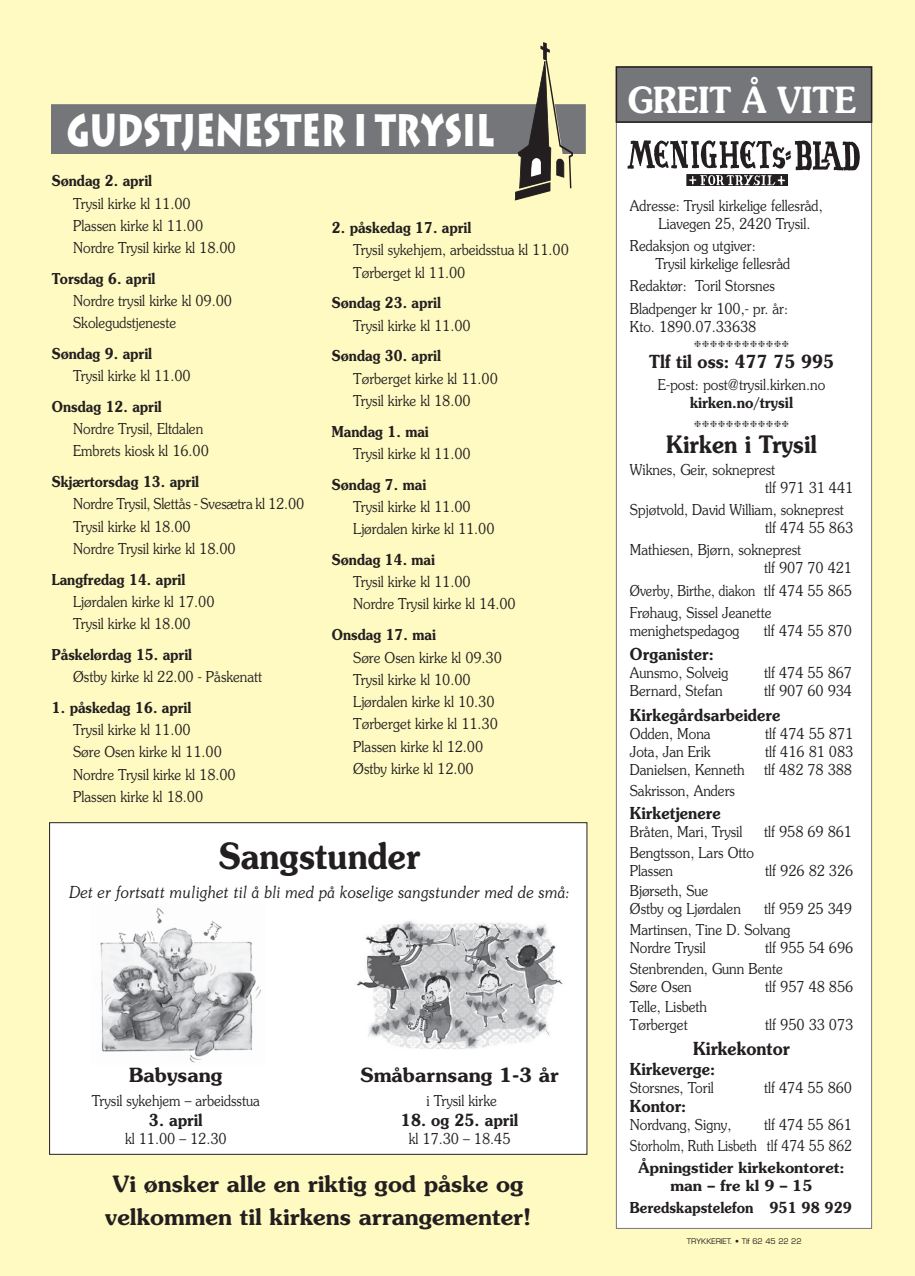
<style>
.page{position:relative;width:915px;height:1276px;background:#fff}
.page>*{position:absolute;margin:0;border:0;box-sizing:border-box;transform-origin:0 0}
.t1{font:900 45px "Lithos";color:#fff;scale:.7 1}
.t2{font:600 36px "Souvenir";color:#231f20;scale:.9 1}
.t3{font:600 36px "Souvenir";color:#fff;scale:.9 1}
.t4{font:600 24px "Souvenir";color:#231f20;scale:.9 1}
.t5{font:600 22.5px/33.3px "Souvenir";color:#231f20;text-align:center}
.t6{font:600 19.5px "Souvenir";color:#231f20}
.t7{font:600 18px "Souvenir";color:#231f20;scale:.9 1}
.t8{font:600 16.5px "Souvenir";color:#231f20;scale:.9 1}
.t9{font:italic 300 16.5px "Souvenir";color:#231f20;scale:.9 1}
.t10{font:300 15px/22.2px "Souvenir";color:#231f20;scale:.9 1}
.t11{font:600 15px "Souvenir";color:#231f20;scale:.87 1}
.t12{font:300 15px/22.2px "Souvenir";color:#231f20;scale:.85 1}
.t13{font:600 15px "Souvenir";color:#231f20;scale:.9 1}
.t14{font:600 15px/18px "Souvenir";color:#231f20;text-align:center}
.t15{font:9px "Zapf Dingbats";color:#231f20}
.t16{font:7.5px "Eurostile";color:#231f20}
</style>
<div class="page">
<div style="left:0;top:0;width:914px;height:1276px;background:#fffac1"></div>
<div style="left:616px;top:67px;width:255px;height:1161px;background:#fff"></div>
<div style="left:616px;top:67px;width:255px;height:55px;background:#757679"></div>
<div style="left:615px;top:66px;width:257px;height:57px;border:2px solid #231f20"></div>
<div style="left:52px;top:105px;width:533px;height:48px;background:#757679"></div>
<div style="left:51px;top:104px;width:534px;height:50px;border:2px solid #757679"></div>
<svg style="left:514px;top:42px;width:59px;height:158px"></svg>
<img style="left:627px;top:140px;width:232px;height:31px">
<img style="left:686px;top:174px;width:101px;height:12px">
<div style="left:50px;top:822px;width:536px;height:332px;background:#fff"></div>
<img style="left:356px;top:920px;width:207px;height:129px">
<img style="left:100px;top:908px;width:161px;height:155px">
<h1 class="t1" style="left:67px;top:102px;width:612px">GUDSTJENESTER I TRYSIL</h1>
<p class="t11" style="left:52px;top:171px;width:117px">Søndag 2. april</p>
<p class="t10" style="left:73px;top:192px;width:182px">Trysil kirke kl 11.00<br>Plassen kirke kl 11.00<br>Nordre Trysil kirke kl 18.00</p>
<p class="t11" style="left:52px;top:269px;width:120px">Torsdag 6. april</p>
<p class="t10" style="left:73px;top:289px;width:178px">Nordre trysil kirke kl 09.00<br>Skolegudstjeneste</p>
<p class="t11" style="left:52px;top:344px;width:117px">Søndag 9. april</p>
<p class="t10" style="left:73px;top:364px;width:132px">Trysil kirke kl 11.00</p>
<p class="t11" style="left:52px;top:397px;width:128px">Onsdag 12. april</p>
<p class="t10" style="left:73px;top:417px;width:152px">Nordre Trysil, Eltdalen<br>Embrets kiosk kl 16.00</p>
<p class="t11" style="left:52px;top:472px;width:171px">Skjærtorsdag 13. april</p>
<p class="t10" style="left:73px;top:492px;width:258px">Nordre Trysil, Slettås - Svesætra kl 12.00<br>Trysil kirke kl 18.00<br>Nordre Trysil kirke kl 18.00</p>
<p class="t11" style="left:52px;top:569px;width:155px">Langfredag 14. april</p>
<p class="t10" style="left:73px;top:590px;width:158px">Ljørdalen kirke kl 17.00<br>Trysil kirke kl 18.00</p>
<p class="t11" style="left:52px;top:645px;width:163px">Påskelørdag 15. april</p>
<p class="t10" style="left:73px;top:665px;width:212px">Østby kirke kl 22.00 - Påskenatt</p>
<p class="t11" style="left:52px;top:698px;width:162px">1. påskedag 16. april</p>
<p class="t10" style="left:73px;top:718px;width:182px">Trysil kirke kl 11.00<br>Søre Osen kirke kl 11.00<br>Nordre Trysil kirke kl 18.00<br>Plassen kirke kl 18.00</p>
<p class="t11" style="left:332px;top:218px;width:162px">2. påskedag 17. april</p>
<p class="t10" style="left:353px;top:238px;width:241px">Trysil sykehjem, arbeidsstua kl 11.00<br>Tørberget kl 11.00</p>
<p class="t11" style="left:332px;top:293px;width:127px">Søndag 23. april</p>
<p class="t10" style="left:353px;top:314px;width:132px">Trysil kirke kl 11.00</p>
<p class="t11" style="left:332px;top:346px;width:127px">Søndag 30. april</p>
<p class="t10" style="left:353px;top:367px;width:162px">Tørberget kirke kl 11.00<br>Trysil kirke kl 18.00</p>
<p class="t11" style="left:332px;top:421px;width:113px">Mandag 1. mai</p>
<p class="t10" style="left:353px;top:442px;width:132px">Trysil kirke kl 11.00</p>
<p class="t11" style="left:332px;top:474px;width:110px">Søndag 7. mai</p>
<p class="t10" style="left:353px;top:495px;width:158px">Trysil kirke kl 11.00<br>Ljørdalen kirke kl 11.00</p>
<p class="t11" style="left:332px;top:550px;width:120px">Søndag 14. mai</p>
<p class="t10" style="left:353px;top:570px;width:182px">Trysil kirke kl 11.00<br>Nordre Trysil kirke kl 14.00</p>
<p class="t11" style="left:332px;top:625px;width:121px">Onsdag 17. mai</p>
<p class="t10" style="left:353px;top:645px;width:166px">Søre Osen kirke kl 09.30<br>Trysil kirke kl 10.00<br>Ljørdalen kirke kl 10.30<br>Tørberget kirke kl 11.30<br>Plassen kirke kl 12.00<br>Østby kirke kl 12.00</p>
<h2 class="t2" style="left:218px;top:833px;width:225px">Sangstunder</h2>
<p class="t9" style="left:69px;top:881px;width:558px">Det er fortsatt mulighet til å bli med på koselige sangstunder med de små:</p>
<h3 class="t6" style="left:129px;top:1062px;width:95px">Babysang</h3>
<p class="t10" style="left:92px;top:1089px;width:188px">Trysil sykehjem – arbeidsstua</p>
<p class="t8" style="left:149px;top:1109px;width:61px">3. april</p>
<p class="t10" style="left:125px;top:1127px;width:114px">kl 11.00 – 12.30</p>
<h3 class="t6" style="left:360px;top:1062px;width:200px">Småbarnsang 1-3 år</h3>
<p class="t10" style="left:426px;top:1089px;width:80px">i Trysil kirke</p>
<p class="t8" style="left:401px;top:1109px;width:132px">18. og 25. april</p>
<p class="t10" style="left:408px;top:1127px;width:114px">kl 17.30 – 18.45</p>
<h3 class="t5" style="left:105px;top:1166px;width:427px">Vi ønsker alle en riktig god påske og velkommen til kirkens arrangementer!</h3>
<h2 class="t3" style="left:627px;top:76px;width:255px">GREIT Å VITE</h2>
<p class="t10" style="left:658px;top:196px;width:184px;line-height:18px;text-indent:-28px">Adresse: Trysil kirkelige fellesråd,<br>Liavegen 25, 2420 Trysil.</p>
<p class="t10" style="left:655px;top:236px;width:151px;line-height:18px;text-indent:-26px">Redaksjon og utgiver:<br>Trysil kirkelige fellesråd</p>
<p class="t10" style="left:629px;top:275px;width:177px">Redaktør: Toril Storsnes<br>Bladpenger kr 100,- pr. år:</p>
<p class="t10" style="left:629px;top:315px;width:142px">Kto. 1890.07.33638</p>
<p class="t15" style="left:693px;top:339px;width:96px">❈❈❈❈❈❈❈❈❈❈❈❈</p>
<p class="t7" style="left:648px;top:350px;width:207px">Tlf til oss: 477 75 995</p>
<p class="t10" style="left:657px;top:373px;width:187px">E-post: post@trysil.kirken.no</p>
<p class="t13" style="left:689px;top:393px;width:116px">kirken.no/trysil</p>
<p class="t15" style="left:693px;top:420px;width:96px">❈❈❈❈❈❈❈❈❈❈❈❈</p>
<h3 class="t4" style="left:666px;top:428px;width:169px">Kirken i Trysil</h3>
<p class="t10" style="left:764px;top:460px;width:99px;line-height:18px;text-indent:-135px">Wiknes, Geir, sokneprest<br>tlf 971 31 441</p>
<p class="t10" style="left:764px;top:500px;width:99px;line-height:18px;text-indent:-135px">Spjøtvold, David William, sokneprest tlf 474 55 863</p>
<p class="t10" style="left:763px;top:540px;width:99px;line-height:18px;text-indent:-134px">Mathiesen, Bjørn, sokneprest<br>tlf 907 70 421</p>
<p class="t12" style="left:629px;top:579px;width:263px">Øverby, Birthe, diakon tlf 474 55 865<br>Frøhaug, Sissel Jeanette</p>
<p class="t10" style="left:629px;top:619px;width:123px">menighetspedagog</p>
<p class="t10" style="left:763px;top:619px;width:99px">tlf 474 55 870</p>
<p class="t8" style="left:629px;top:643px;width:95px">Organister:</p>
<p class="t10" style="left:629px;top:661px;width:111px">Aunsmo, Solveig</p>
<p class="t10" style="left:763px;top:661px;width:99px">tlf 474 55 867</p>
<p class="t10" style="left:629px;top:679px;width:105px">Bernard, Stefan</p>
<p class="t10" style="left:763px;top:679px;width:99px">tlf 907 60 934</p>
<p class="t8" style="left:629px;top:704px;width:169px">Kirkegårdsarbeidere</p>
<p class="t10" style="left:629px;top:722px;width:91px">Odden, Mona</p>
<p class="t10" style="left:764px;top:722px;width:99px">tlf 474 55 871</p>
<p class="t10" style="left:629px;top:740px;width:91px">Jota, Jan Erik</p>
<p class="t10" style="left:764px;top:740px;width:99px">tlf 416 81 083</p>
<p class="t10" style="left:629px;top:758px;width:129px">Danielsen, Kenneth</p>
<p class="t10" style="left:763px;top:758px;width:99px">tlf 482 78 388</p>
<p class="t10" style="left:629px;top:778px;width:118px">Sakrisson, Anders</p>
<p class="t8" style="left:629px;top:802px;width:102px">Kirketjenere</p>
<p class="t10" style="left:629px;top:820px;width:126px">Bråten, Mari, Trysil</p>
<p class="t10" style="left:763px;top:820px;width:99px">tlf 958 69 861</p>
<p class="t10" style="left:629px;top:843px;width:139px;line-height:18px">Bengtsson, Lars Otto<br>Plassen</p>
<p class="t10" style="left:764px;top:859px;width:99px">tlf 926 82 326</p>
<p class="t10" style="left:629px;top:881px;width:125px;line-height:18px">Bjørseth, Sue<br>Østby og Ljørdalen</p>
<p class="t10" style="left:629px;top:898px;width:248px;line-height:20.5px;text-indent:134px">tlf 959 25 349<br>Martinsen, Tine D. Solvang</p>
<p class="t10" style="left:629px;top:936px;width:86px">Nordre Trysil</p>
<p class="t10" style="left:629px;top:937px;width:249px;line-height:20.5px;text-indent:135px">tlf 955 54 696<br>Stenbrenden, Gunn Bente</p>
<p class="t10" style="left:629px;top:974px;width:70px">Søre Osen</p>
<p class="t10" style="left:764px;top:974px;width:99px">tlf 957 48 856</p>
<p class="t10" style="left:629px;top:997px;width:87px;line-height:18px">Telle, Lisbeth<br>Tørberget</p>
<p class="t10" style="left:764px;top:1013px;width:99px">tlf 950 33 073</p>
<p class="t7" style="left:693px;top:1037px;width:109px">Kirkekontor</p>
<p class="t8" style="left:629px;top:1058px;width:96px">Kirkeverge:</p>
<p class="t10" style="left:629px;top:1075px;width:95px">Storsnes, Toril</p>
<p class="t10" style="left:763px;top:1075px;width:99px">tlf 474 55 860</p>
<p class="t8" style="left:629px;top:1095px;width:64px">Kontor:</p>
<p class="t10" style="left:629px;top:1113px;width:114px">Nordvang, Signy,</p>
<p class="t10" style="left:629px;top:1114px;width:248px;line-height:20.5px;text-align:right">tlf 474 55 861<br>Storholm, Ruth Lisbeth tlf 474 55 862</p>
<p class="t14" style="left:638px;top:1158px;width:208px">Åpningstider kirkekontoret: man – fre kl 9 – 15</p>
<p class="t13" style="left:629px;top:1197px;width:248px">Beredskapstelefon 951 98 929</p>
<p class="t16" style="left:686px;top:1237px;width:116px">TRYKKERIET. • Tlf 62 45 22 22</p>
</div>
